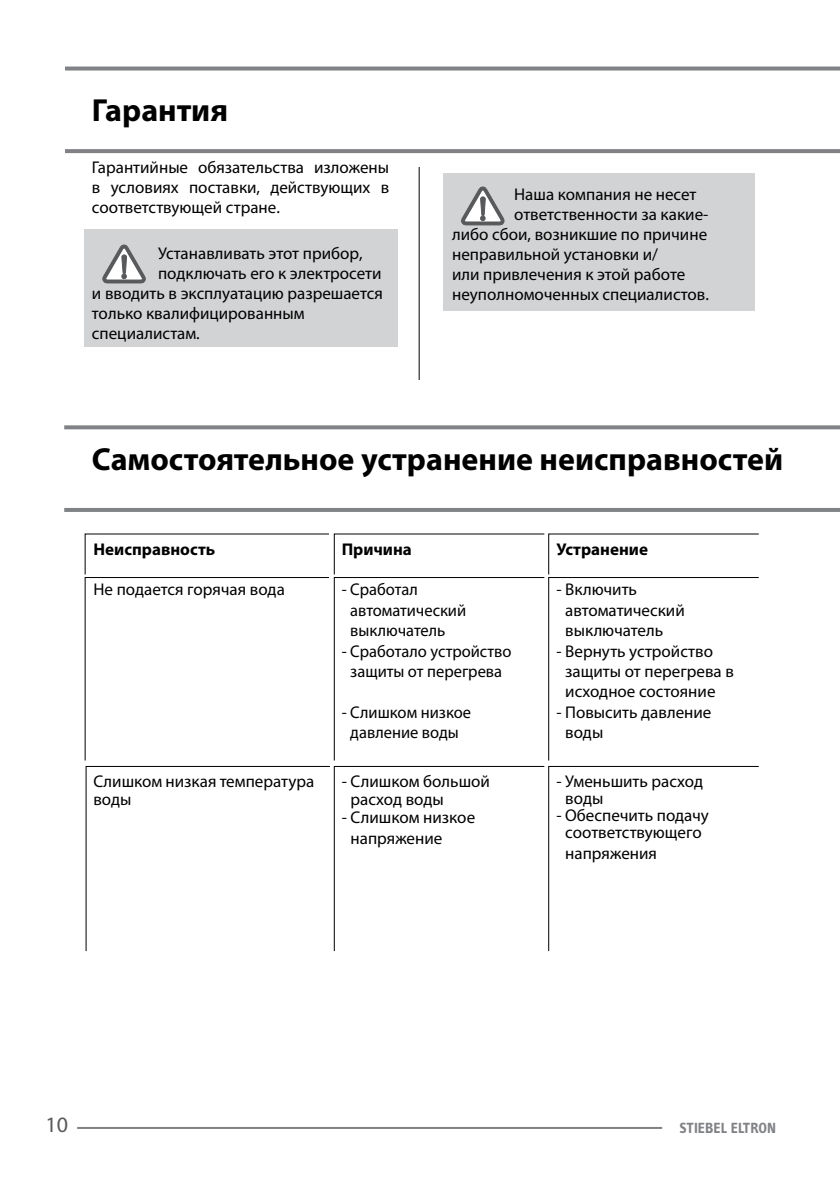
<style>
.page{position:relative;width:840px;height:1191px;background:#fff}
.page>*{position:absolute;margin:0;border:0;box-sizing:border-box;transform-origin:0 0}
.t1{font:700 32px "Myriad Pro";color:#000}
.t2{font:22px "Myriad Pro";color:#58595b}
.t3{font:17px/20.4px "Myriad Pro";color:#000}
.t4{font:700 17px "Myriad Pro";color:#000}
.t5{font:700 15.2px "STE Info Text";color:#808285}
</style>
<div class="page">
<div style="left:84px;top:229px;width:313px;height:118px;background:#d1d3d4"></div>
<div style="left:442px;top:173px;width:312px;height:137px;background:#d1d3d4"></div>
<svg style="left:102px;top:245px;width:43px;height:38px"></svg>
<svg style="left:461px;top:187px;width:43px;height:38px"></svg>
<hr style="left:418px;top:167px;width:1px;height:213px;background:#000">
<svg style="left:85px;top:533px;width:673px;height:418px"></svg>
<hr style="left:77px;top:1127px;width:584px;height:2px;background:#808285">
<svg style="left:65px;top:67px;width:774px;height:4px;background:#8e9092"></svg>
<svg style="left:65px;top:149px;width:774px;height:4px;background:#838588"></svg>
<svg style="left:64px;top:425px;width:775px;height:4px;background:#8b8d8f"></svg>
<hr style="left:64px;top:508px;width:775px;height:4px;background:#808285">
<h1 class="t1" style="left:92px;top:90px;width:138px">Гарантия</h1>
<p class="t3" style="left:92px;top:157px;width:298px;text-align:justify">Гарантийные обязательства изложены в условиях поставки, действующих в соответствующей стране.</p>
<p class="t3" style="left:158px;top:243px;width:206px">Устанавливать этот прибор,</p>
<p class="t3" style="left:158px;top:263px;width:225px">подключать его к электросети</p>
<p class="t3" style="left:92px;top:283px;width:292px">и вводить в эксплуатацию разрешается</p>
<p class="t3" style="left:92px;top:303px;width:214px">только квалифицированным</p>
<p class="t3" style="left:92px;top:323px;width:109px">специалистам.</p>
<p class="t3" style="left:514px;top:184px;width:184px">Наша компания не несет</p>
<p class="t3" style="left:514px;top:204px;width:196px">ответственности за какие-</p>
<p class="t3" style="left:452px;top:224px;width:256px">либо сбои, возникшие по причине</p>
<p class="t3" style="left:452px;top:244px;width:207px">неправильной установки и/</p>
<p class="t3" style="left:452px;top:264px;width:234px">или привлечения к этой работе</p>
<p class="t3" style="left:452px;top:284px;width:258px">неуполномоченных специалистов.</p>
<h1 class="t1" style="left:92px;top:438px;width:692px">Самостоятельное устранение неисправностей</h1>
<p class="t4" style="left:93px;top:538px;width:123px">Неисправность</p>
<p class="t4" style="left:341px;top:538px;width:72px">Причина</p>
<p class="t4" style="left:556px;top:538px;width:93px">Устранение</p>
<p class="t3" style="left:93px;top:579px;width:193px">Не подается горячая вода</p>
<p class="t3" style="left:350px;top:579px;width:117px;text-indent:-9px">- Сработал автоматический выключатель</p>
<p class="t3" style="left:341px;top:640px;width:171px;text-align:center">- Сработало устройство защиты от перегрева</p>
<p class="t3" style="left:341px;top:701px;width:131px;text-align:center">- Слишком низкое давление воды</p>
<p class="t3" style="left:565px;top:579px;width:121px;text-indent:-9px">- Включить автоматический выключатель</p>
<p class="t3" style="left:565px;top:640px;width:170px;text-indent:-9px">- Вернуть устройство защиты от перегрева в исходное состояние</p>
<p class="t3" style="left:565px;top:701px;width:148px;text-indent:-9px">- Повысить давление воды</p>
<p class="t3" style="left:93px;top:772px;width:222px;line-height:18px">Слишком низкая температура воды</p>
<p class="t3" style="left:350px;top:772px;width:141px;line-height:18px;text-indent:-9px">- Слишком большой расход воды</p>
<p class="t3" style="left:350px;top:807px;width:126px;text-indent:-9px">- Слишком низкое напряжение</p>
<p class="t3" style="left:565px;top:773px;width:139px;line-height:17px;text-indent:-9px">- Уменьшить расход воды</p>
<p class="t3" style="left:556px;top:807px;width:154px;line-height:17px;text-align:center">- Обеспечить подачу соответствующего</p>
<p class="t3" style="left:565px;top:842px;width:93px">напряжения</p>
<p class="t2" style="left:45px;top:1111px;width:24px">10</p>
<p class="t5" style="left:679px;top:1118px;width:98px">STIEBEL ELTRON</p>
</div>
